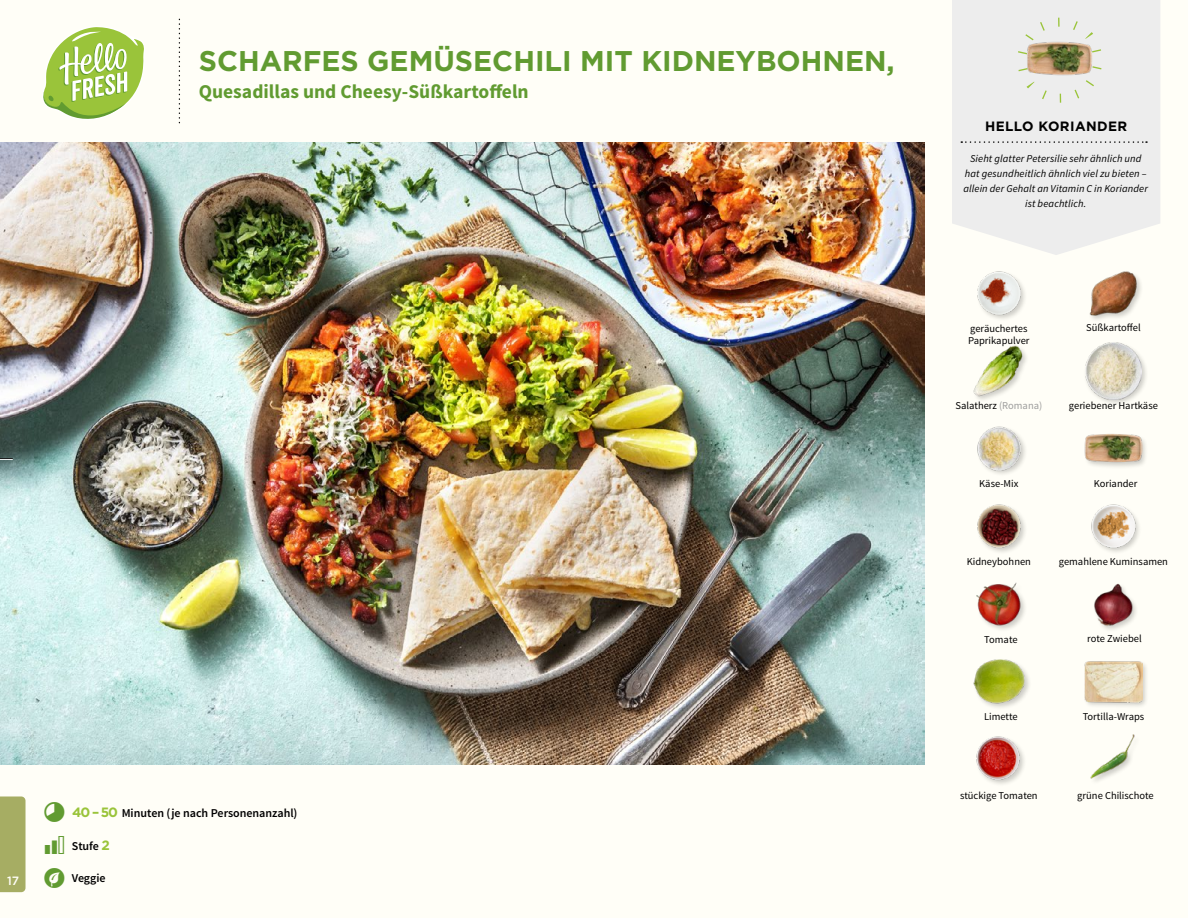
<style>
.page{position:relative;width:1188px;height:918px;background:#fffef7}
.page>*{position:absolute;margin:0;border:0;box-sizing:border-box;transform-origin:0 0}
.t1{font:700 28.5px "Gotham";color:#619b31}
.t2{font:700 19.5px "Source Sans Pro";color:#619b31}
.t3{font:700 13.5px "Gotham";letter-spacing:.03em;color:#000}
.t4{font:600 12px "Source Sans Pro";color:#000}
.t5{font:500 12px "Gotham";color:#fffef7}
.t6{font:10.5px/12px "Source Sans Pro";color:#000}
.t7{font:italic 10.5px/14.7px "Source Sans Pro";letter-spacing:.01em;color:#000;text-align:center}
.s1{font-family:"Gotham";font-weight:700;font-size:13.5px;color:#9ac43a}
.s2{color:#9d9d9c}
</style>
<div class="page">
<svg style="left:43px;top:27px;width:101px;height:92px"></svg>
<img style="left:973px;top:659px;width:55px;height:49px">
<div style="left:1084px;top:660px;width:65px;height:49px;background:#000;opacity:.2"></div>
<img style="left:1085px;top:660px;width:57px;height:49px">
<img style="left:1094px;top:583px;width:42px;height:47px">
<img style="left:976px;top:582px;width:49px;height:48px">
<img style="left:977px;top:504px;width:48px;height:48px">
<img style="left:1091px;top:504px;width:48px;height:48px">
<div style="left:1084px;top:433px;width:65px;height:37px;background:#000;opacity:.2"></div>
<img style="left:1085px;top:433px;width:57px;height:37px">
<img style="left:977px;top:426px;width:48px;height:48px">
<img style="left:973px;top:345px;width:53px;height:54px">
<div style="left:1083px;top:341px;width:66px;height:65px;background:#000;opacity:.2"></div>
<img style="left:1085px;top:342px;width:57px;height:57px">
<img style="left:1089px;top:271px;width:52px;height:49px">
<img style="left:977px;top:271px;width:48px;height:48px">
<svg style="left:952px;top:0;width:208px;height:255px;background:#eeeeed"></svg>
<svg style="left:961px;top:141px;width:186px;height:2px"></svg>
<img style="left:1027px;top:25px;width:66px;height:66px">
<div style="left:1017px;top:18px;width:85px;height:85px;border:9px dashed #9ac43a;border-radius:50%"></div>
<img style="left:0;top:142px;width:925px;height:623px">
<img style="left:976px;top:736px;width:48px;height:48px">
<img style="left:1090px;top:734px;width:45px;height:47px">
<div style="left:0;top:796px;width:26px;height:96px;background:#a6ad63"></div>
<svg style="left:0;top:458px;width:13px;height:2px"></svg>
<h1 class="t1" style="left:199px;top:42px;width:697px">SCHARFES GEMÜSECHILI MIT KIDNEYBOHNEN,</h1>
<h2 class="t2" style="left:199px;top:79px;width:331px">Quesadillas und Cheesy-Süßkartoffeln</h2>
<p class="t5" style="left:7px;top:873px;width:14px">17</p>
<p class="t4" style="left:72px;top:805px;width:227px"><span class="s1">40 –50</span> Minuten (je nach Personenanzahl)</p>
<p class="t4" style="left:72px;top:838px;width:40px">Stufe <span class="s1">2</span></p>
<p class="t4" style="left:72px;top:870px;width:35px">Veggie</p>
<p class="t3" style="left:985px;top:117px;width:144px">HELLO KORIANDER</p>
<p class="t7" style="left:963px;top:152px;width:186px">Sieht glatter Petersilie sehr ähnlich und hat gesundheitlich ähnlich viel zu bieten – allein der Gehalt an Vitamin C in Koriander ist beachtlich.</p>
<p class="t6" style="left:968px;top:322px;width:63px">geräuchertes<br>Paprikapulver</p>
<p class="t6" style="left:1086px;top:322px;width:56px">Süßkartoffel</p>
<p class="t6" style="left:955px;top:400px;width:88px">Salatherz <span class="s2">(Romana)</span></p>
<p class="t6" style="left:1069px;top:400px;width:90px">geriebener Hartkäse</p>
<p class="t6" style="left:979px;top:478px;width:41px">Käse-Mix</p>
<p class="t6" style="left:1094px;top:478px;width:45px">Koriander</p>
<p class="t6" style="left:967px;top:556px;width:66px">Kidneybohnen</p>
<p class="t6" style="left:1059px;top:555px;width:111px">gemahlene Kuminsamen</p>
<p class="t6" style="left:984px;top:633px;width:35px">Tomate</p>
<p class="t6" style="left:1087px;top:633px;width:56px">rote Zwiebel</p>
<p class="t6" style="left:984px;top:711px;width:35px">Limette</p>
<p class="t6" style="left:1083px;top:711px;width:63px">Tortilla-Wraps</p>
<p class="t6" style="left:960px;top:789px;width:79px">stückige Tomaten</p>
<p class="t6" style="left:1077px;top:789px;width:78px">grüne Chilischote</p>
</div>
